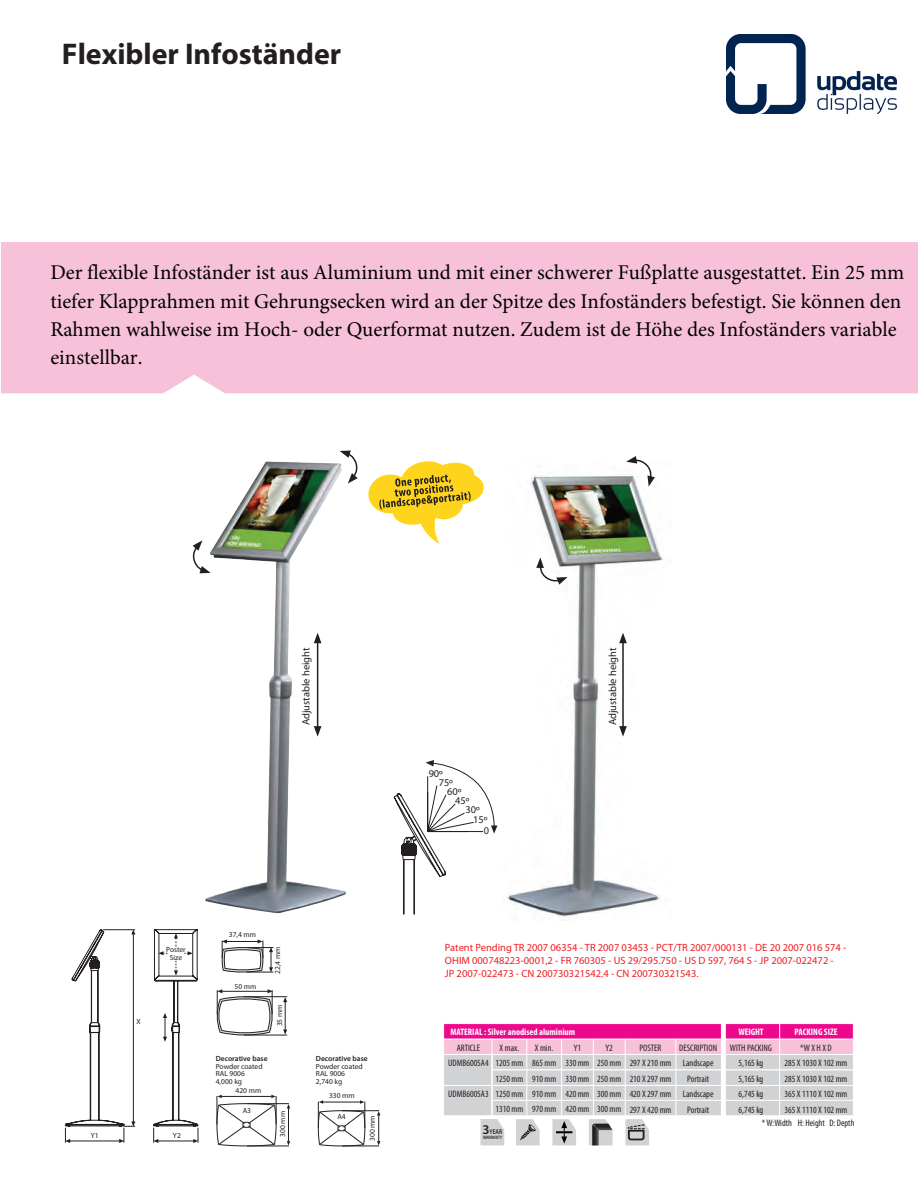
<style>
.page{position:relative;width:918px;height:1188px;background:#fff}
.page>*{position:absolute;margin:0;border:0;box-sizing:border-box;transform-origin:0 0}
.t1{font:700 30px "Myriad Pro";color:#231f20}
.t2{font:21px/28.3px "Minion Pro";color:#000}
.t3{font:600 13.35px "Myriad Pro";color:#231f20}
.t4{font:10.5px/12.6px "Myriad Pro";color:#ee1d23}
.t5{font:10.5px "Myriad Pro";color:#231f20}
.t6{font:10.35px "Myriad Pro";color:#231f20}
.t7{font:condensed 9.45px "Myriad Pro";color:#231f20}
.t8{font:700 condensed 9.45px "Myriad Pro";color:#fff}
.t9{font:7.5px/7.5px "Myriad Pro";color:#231f20;text-align:center}
.t10{font:600 7.5px "Myriad Pro";color:#231f20}
.t11{font:600 7.05px "Myriad Pro";color:#231f20;scale:.8 1}
.t12{font:600 4.8px "Myriad Pro";color:#231f20;scale:.8 1}
</style>
<div class="page">
<div style="left:1px;top:242px;width:917px;height:151px;background:#f7c2d9"></div>
<div style="left:725px;top:1039px;width:129px;height:16px;background:#f7c2d9;border:1px solid #fff"></div>
<div style="left:725px;top:1023px;width:129px;height:16px;background:#ed088d;border:1px solid #fff"></div>
<div style="left:725px;top:1054px;width:129px;height:16px;background:#d1d2d4;border:1px solid #fff"></div>
<div style="left:725px;top:1070px;width:129px;height:16px;background:#d1d2d4;border:1px solid #fff"></div>
<div style="left:725px;top:1085px;width:129px;height:16px;background:#d1d2d4;border:1px solid #fff"></div>
<div style="left:725px;top:1100px;width:129px;height:16px;background:#d1d2d4;border:1px solid #fff"></div>
<hr style="left:779px;top:1024px;width:1px;height:92px;background:#fff">
<div style="left:443px;top:1039px;width:279px;height:16px;background:#f7c2d9;border:1px solid #fff"></div>
<div style="left:492px;top:1054px;width:230px;height:16px;background:#d1d2d4;border:1px solid #fff"></div>
<div style="left:443px;top:1054px;width:49px;height:32px;background:#d1d2d4;border:1px solid #fff"></div>
<div style="left:492px;top:1070px;width:230px;height:16px;background:#d1d2d4;border:1px solid #fff"></div>
<div style="left:492px;top:1085px;width:230px;height:16px;background:#d1d2d4;border:1px solid #fff"></div>
<div style="left:443px;top:1085px;width:49px;height:31px;background:#d1d2d4;border:1px solid #fff"></div>
<div style="left:492px;top:1100px;width:230px;height:16px;background:#d1d2d4;border:1px solid #fff"></div>
<div style="left:443px;top:1023px;width:279px;height:16px;background:#ed088d;border:1px solid #fff"></div>
<hr style="left:676px;top:1039px;width:1px;height:77px;background:#fff">
<hr style="left:625px;top:1039px;width:1px;height:77px;background:#fff">
<hr style="left:593px;top:1039px;width:1px;height:77px;background:#fff">
<hr style="left:561px;top:1039px;width:1px;height:77px;background:#fff">
<hr style="left:526px;top:1039px;width:1px;height:77px;background:#fff">
<hr style="left:492px;top:1039px;width:1px;height:77px;background:#fff">
<svg style="left:516px;top:1119px;width:24px;height:26px"></svg>
<svg style="left:65px;top:929px;width:70px;height:214px"></svg>
<svg style="left:153px;top:929px;width:46px;height:214px"></svg>
<svg style="left:216px;top:1095px;width:61px;height:52px"></svg>
<hr style="left:247px;top:1103px;width:42px;height:1px;background:#231f20">
<hr style="left:247px;top:1146px;width:42px;height:1px;background:#231f20">
<hr style="left:288px;top:1108px;width:1px;height:33px;background:#231f20">
<svg style="left:216px;top:989px;width:57px;height:47px"></svg>
<hr style="left:244px;top:1035px;width:43px;height:1px;background:#231f20">
<hr style="left:243px;top:996px;width:44px;height:1px;background:#231f20">
<svg style="left:283px;top:997px;width:4px;height:38px"></svg>
<svg style="left:222px;top:939px;width:51px;height:34px"></svg>
<svg style="left:318px;top:1100px;width:48px;height:47px"></svg>
<hr style="left:342px;top:1146px;width:37px;height:1px;background:#231f20">
<hr style="left:342px;top:1110px;width:37px;height:1px;background:#231f20">
<svg style="left:377px;top:1111px;width:3px;height:34px"></svg>
<svg style="left:552px;top:1119px;width:24px;height:26px"></svg>
<img style="left:205px;top:461px;width:141px;height:452px">
<img style="left:506px;top:475px;width:157px;height:446px">
<svg style="left:368px;top:461px;width:116px;height:83px"></svg>
<hr style="left:317px;top:641px;width:1px;height:87px;background:#231f20">
<svg style="left:314px;top:633px;width:7px;height:10px"></svg>
<svg style="left:314px;top:726px;width:7px;height:11px"></svg>
<hr style="left:622px;top:641px;width:2px;height:87px;background:#231f20">
<svg style="left:619px;top:633px;width:8px;height:10px"></svg>
<svg style="left:619px;top:726px;width:8px;height:11px"></svg>
<svg style="left:393px;top:760px;width:104px;height:155px"></svg>
<svg style="left:589px;top:1119px;width:24px;height:26px"></svg>
<svg style="left:192px;top:540px;width:19px;height:33px"></svg>
<svg style="left:536px;top:557px;width:32px;height:28px"></svg>
<svg style="left:340px;top:451px;width:18px;height:33px"></svg>
<svg style="left:626px;top:456px;width:29px;height:31px"></svg>
<svg style="left:625px;top:1119px;width:24px;height:26px"></svg>
<svg style="left:481px;top:1119px;width:23px;height:26px"></svg>
<img style="left:726px;top:35px;width:170px;height:79px">
<p class="t1" style="left:62px;top:34px;width:281px">Flexibler Infoständer</p>
<p class="t2" style="left:50px;top:259px;width:856px">Der flexible Infoständer ist aus Aluminium und mit einer schwerer Fußplatte ausgestattet. Ein 25 mm tiefer Klapprahmen mit Gehrungsecken wird an der Spitze des Infoständers befestigt. Sie können den Rahmen wahlweise im Hoch- oder Querformat nutzen. Zudem ist de Höhe des Infoständers variable einstellbar.</p>
<p class="t5" style="left:300px;top:725px;width:79px;rotate:-90deg">Adjustable height</p>
<p class="t5" style="left:606px;top:725px;width:79px;rotate:-90deg">Adjustable height</p>
<p class="t9" style="left:137px;top:1017px;width:6px">X</p>
<p class="t9" style="left:166px;top:946px;width:21px">Poster<br>Size</p>
<p class="t9" style="left:91px;top:1132px;width:9px">Y1</p>
<p class="t9" style="left:173px;top:1132px;width:9px">Y2</p>
<p class="t9" style="left:229px;top:931px;width:29px">37,4 mm</p>
<p class="t9" style="left:235px;top:983px;width:23px">50 mm</p>
<p class="t9" style="left:274px;top:974px;width:29px;rotate:-90deg">22,4 mm</p>
<p class="t9" style="left:276px;top:1026px;width:23px;rotate:-90deg">35 mm</p>
<p class="t10" style="left:216px;top:1054px;width:53px">Decorative base</p>
<p class="t9" style="left:216px;top:1063px;width:48px">Powder coated</p>
<p class="t9" style="left:216px;top:1070px;width:31px">RAL 9006</p>
<p class="t9" style="left:216px;top:1078px;width:28px">4,000 kg</p>
<p class="t9" style="left:236px;top:1086px;width:27px">420 mm</p>
<p class="t10" style="left:316px;top:1054px;width:53px">Decorative base</p>
<p class="t9" style="left:316px;top:1063px;width:48px">Powder coated</p>
<p class="t9" style="left:316px;top:1070px;width:31px">RAL 9006</p>
<p class="t9" style="left:316px;top:1078px;width:28px">2,740 kg</p>
<p class="t9" style="left:329px;top:1092px;width:27px">330 mm</p>
<p class="t9" style="left:243px;top:1107px;width:10px">A3</p>
<p class="t9" style="left:279px;top:1137px;width:27px;rotate:-90deg">300 mm</p>
<p class="t9" style="left:337px;top:1113px;width:10px">A4</p>
<p class="t9" style="left:368px;top:1141px;width:27px;rotate:-90deg">300 mm</p>
<p class="t6" style="left:429px;top:767px;width:16px">90º</p>
<p class="t6" style="left:439px;top:776px;width:16px">75º</p>
<p class="t6" style="left:447px;top:785px;width:16px">60º</p>
<p class="t6" style="left:455px;top:794px;width:16px">45º</p>
<p class="t6" style="left:466px;top:803px;width:16px">30º</p>
<p class="t6" style="left:473px;top:813px;width:16px">15º</p>
<p class="t6" style="left:484px;top:824px;width:7px">0</p>
<p class="t4" style="left:445px;top:941px;width:403px">Patent Pending TR 2007 06354 - TR 2007 03453 - PCT/TR 2007/000131 - DE 20 2007 016 574 -<br>OHIM 000748223-0001,2 - FR 760305 - US 29/295.750 - US D 597, 764 S - JP 2007-022472 -</p>
<p class="t4" style="left:445px;top:967px;width:255px">JP 2007-022473 - CN 200730321542.4 - CN 200730321543.</p>
<p class="t8" style="left:451px;top:1026px;width:126px">MATERIAL : Silver anodised aluminium</p>
<p class="t8" style="left:738px;top:1026px;width:27px">WEIGHT</p>
<p class="t8" style="left:795px;top:1026px;width:44px">PACKING SIZE</p>
<p class="t7" style="left:500px;top:1042px;width:21px">X max.</p>
<p class="t7" style="left:496px;top:1057px;width:29px">1205 mm</p>
<p class="t7" style="left:496px;top:1073px;width:29px">1250 mm</p>
<p class="t7" style="left:496px;top:1088px;width:29px">1250 mm</p>
<p class="t7" style="left:496px;top:1104px;width:29px">1310 mm</p>
<p class="t7" style="left:457px;top:1042px;width:25px">ARTICLE</p>
<p class="t7" style="left:448px;top:1057px;width:42px">UDMB6005A4</p>
<p class="t7" style="left:448px;top:1088px;width:42px">UDMB6005A3</p>
<p class="t7" style="left:640px;top:1042px;width:23px">POSTER</p>
<p class="t7" style="left:630px;top:1057px;width:43px">297 X 210 mm</p>
<p class="t7" style="left:630px;top:1073px;width:43px">210 X 297 mm</p>
<p class="t7" style="left:630px;top:1088px;width:43px">420 X 297 mm</p>
<p class="t7" style="left:630px;top:1104px;width:43px">297 X 420 mm</p>
<p class="t7" style="left:679px;top:1042px;width:39px">DESCRIPTION</p>
<p class="t7" style="left:683px;top:1058px;width:32px">Landscape</p>
<p class="t7" style="left:687px;top:1073px;width:24px">Portrait</p>
<p class="t7" style="left:683px;top:1088px;width:32px">Landscape</p>
<p class="t7" style="left:687px;top:1104px;width:24px">Portrait</p>
<p class="t7" style="left:535px;top:1042px;width:20px">X min.</p>
<p class="t7" style="left:532px;top:1057px;width:26px">865 mm</p>
<p class="t7" style="left:532px;top:1073px;width:26px">910 mm</p>
<p class="t7" style="left:532px;top:1088px;width:26px">910 mm</p>
<p class="t7" style="left:532px;top:1104px;width:26px">970 mm</p>
<p class="t7" style="left:574px;top:1042px;width:9px">Y1</p>
<p class="t7" style="left:565px;top:1057px;width:26px">330 mm</p>
<p class="t7" style="left:565px;top:1073px;width:26px">330 mm</p>
<p class="t7" style="left:565px;top:1088px;width:26px">420 mm</p>
<p class="t7" style="left:565px;top:1104px;width:26px">420 mm</p>
<p class="t7" style="left:606px;top:1042px;width:9px">Y2</p>
<p class="t7" style="left:597px;top:1057px;width:26px">250 mm</p>
<p class="t7" style="left:597px;top:1073px;width:26px">250 mm</p>
<p class="t7" style="left:597px;top:1088px;width:26px">300 mm</p>
<p class="t7" style="left:597px;top:1104px;width:26px">300 mm</p>
<p class="t7" style="left:800px;top:1042px;width:33px">*W X H X D</p>
<p class="t7" style="left:785px;top:1058px;width:64px">285 X 1030 X 102 mm</p>
<p class="t7" style="left:785px;top:1073px;width:64px">285 X 1030 X 102 mm</p>
<p class="t7" style="left:785px;top:1088px;width:64px">365 X 1110 X 102 mm</p>
<p class="t7" style="left:785px;top:1104px;width:64px">365 X 1110 X 102 mm</p>
<p class="t7" style="left:730px;top:1042px;width:44px">WITH PACKING</p>
<p class="t7" style="left:739px;top:1058px;width:26px">5,165 kg</p>
<p class="t7" style="left:739px;top:1073px;width:26px">5,165 kg</p>
<p class="t7" style="left:739px;top:1088px;width:26px">6,745 kg</p>
<p class="t7" style="left:739px;top:1104px;width:26px">6,745 kg</p>
<p class="t7" style="left:762px;top:1118px;width:94px">* W:Width H: Height D: Depth</p>
<p class="t3" style="left:482px;top:1121px;width:9px">3</p>
<p class="t11" style="left:490px;top:1127px;width:17px">YEAR</p>
<p class="t12" style="left:483px;top:1134px;width:26px">WARRANTY</p>
</div>
